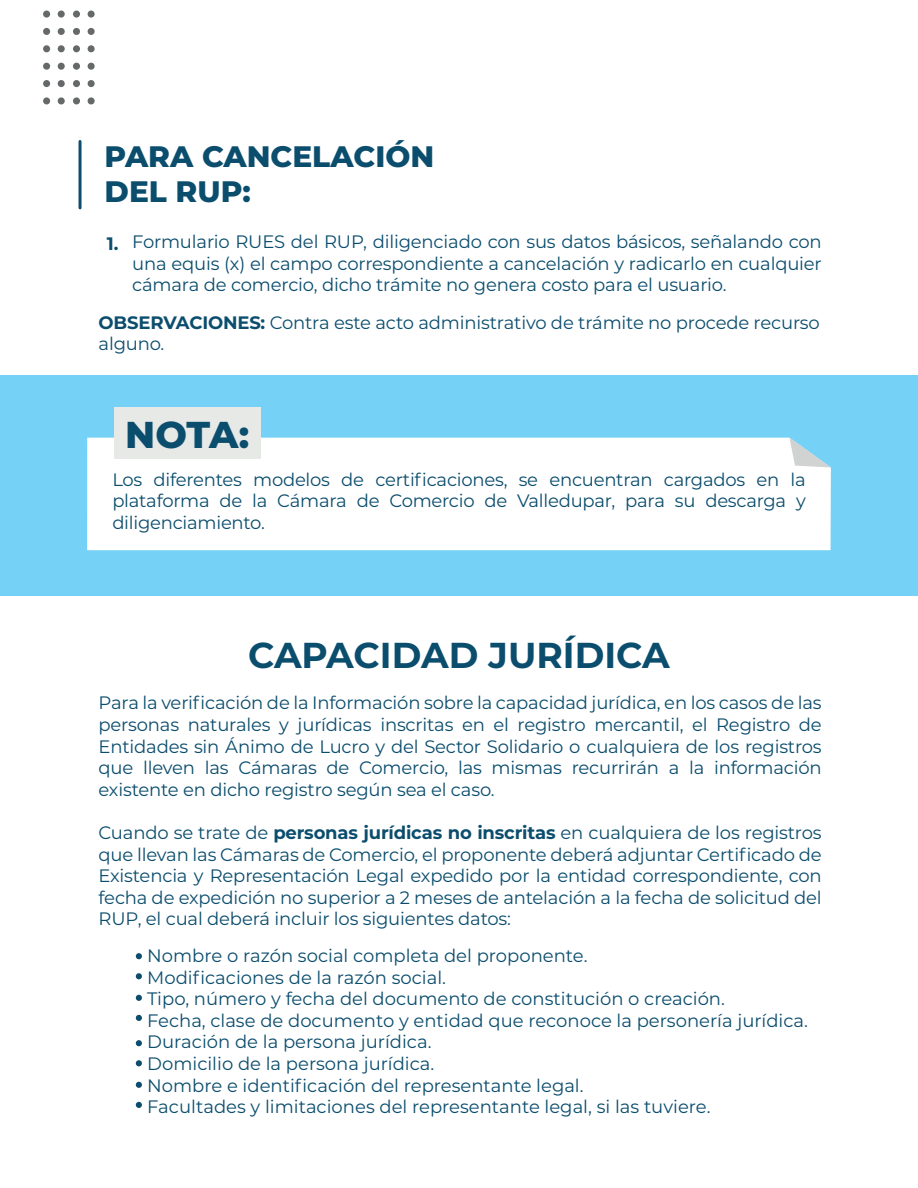
<style>
.page{position:relative;width:918px;height:1188px;background:#fff}
.page>*{position:absolute;margin:0;border:0;box-sizing:border-box;transform-origin:0 0}
.t1{font:800 37.35px "Montserrat";color:#0b4d6d}
.t2{font:700 36px "Montserrat";color:#0b4d6d}
.t3{font:800 29.55px/35.5px "Montserrat";color:#0b4d6d}
.t4{font:18px/21.6px "Montserrat";letter-spacing:-.01em;color:#0b4d6d;text-align:justify}
.t5{font:700 18px "Montserrat";color:#0b4d6d}
.s1{font-weight:700}
</style>
<div class="page">
<div style="left:43px;top:11px;width:7px;height:7px;background:#66696a;border-radius:50%"></div>
<div style="left:43px;top:28px;width:7px;height:7px;background:#66696a;border-radius:50%"></div>
<div style="left:43px;top:45px;width:7px;height:7px;background:#66696a;border-radius:50%"></div>
<div style="left:43px;top:63px;width:7px;height:7px;background:#66696a;border-radius:50%"></div>
<div style="left:43px;top:80px;width:7px;height:7px;background:#66696a;border-radius:50%"></div>
<div style="left:43px;top:97px;width:7px;height:7px;background:#66696a;border-radius:50%"></div>
<div style="left:58px;top:11px;width:7px;height:7px;background:#66696a;border-radius:50%"></div>
<div style="left:58px;top:28px;width:7px;height:7px;background:#66696a;border-radius:50%"></div>
<div style="left:58px;top:45px;width:7px;height:7px;background:#66696a;border-radius:50%"></div>
<div style="left:58px;top:63px;width:7px;height:7px;background:#66696a;border-radius:50%"></div>
<div style="left:58px;top:80px;width:7px;height:7px;background:#66696a;border-radius:50%"></div>
<div style="left:58px;top:97px;width:7px;height:7px;background:#66696a;border-radius:50%"></div>
<div style="left:73px;top:11px;width:7px;height:7px;background:#66696a;border-radius:50%"></div>
<div style="left:73px;top:28px;width:7px;height:7px;background:#66696a;border-radius:50%"></div>
<div style="left:73px;top:45px;width:7px;height:7px;background:#66696a;border-radius:50%"></div>
<div style="left:73px;top:63px;width:7px;height:7px;background:#66696a;border-radius:50%"></div>
<div style="left:73px;top:80px;width:7px;height:7px;background:#66696a;border-radius:50%"></div>
<div style="left:73px;top:97px;width:7px;height:7px;background:#66696a;border-radius:50%"></div>
<div style="left:88px;top:11px;width:7px;height:7px;background:#66696a;border-radius:50%"></div>
<div style="left:88px;top:28px;width:7px;height:7px;background:#66696a;border-radius:50%"></div>
<div style="left:88px;top:45px;width:7px;height:7px;background:#66696a;border-radius:50%"></div>
<div style="left:88px;top:63px;width:7px;height:7px;background:#66696a;border-radius:50%"></div>
<div style="left:88px;top:80px;width:7px;height:7px;background:#66696a;border-radius:50%"></div>
<div style="left:88px;top:97px;width:7px;height:7px;background:#66696a;border-radius:50%"></div>
<hr style="left:79px;top:141px;width:3px;height:67px;background:#0b4d6d">
<div style="left:0;top:376px;width:918px;height:220px;background:#75d1f6"></div>
<div style="left:87px;top:438px;width:744px;height:112px;background:#fff"></div>
<svg style="left:789px;top:438px;width:42px;height:29px"></svg>
<div style="left:115px;top:408px;width:146px;height:51px;background:#e7e9e7"></div>
<svg style="left:136px;top:953px;width:6px;height:6px"></svg>
<svg style="left:136px;top:973px;width:6px;height:6px"></svg>
<svg style="left:136px;top:995px;width:6px;height:6px"></svg>
<svg style="left:136px;top:1015px;width:6px;height:6px"></svg>
<svg style="left:136px;top:1040px;width:6px;height:6px"></svg>
<svg style="left:136px;top:1060px;width:6px;height:6px"></svg>
<svg style="left:136px;top:1082px;width:6px;height:6px"></svg>
<svg style="left:136px;top:1102px;width:6px;height:6px"></svg>
<h3 class="t3" style="left:105px;top:137px;width:331px">PARA CANCELACIÓN<br>DEL RUP:</h3>
<p class="t4" style="left:132px;top:230px;width:691px">Formulario RUES del RUP, diligenciado con sus datos básicos, señalando con una equis (x) el campo correspondiente a cancelación y radicarlo en cualquier cámara de comercio, dicho trámite no genera costo para el usuario.</p>
<p class="t5" style="left:107px;top:230px;width:13px">1.</p>
<p class="t4" style="left:99px;top:311px;width:723px"><span class="s1">OBSERVACIONES:</span> Contra este acto administrativo de trámite no procede recurso alguno.</p>
<h1 class="t1" style="left:125px;top:408px;width:126px">NOTA:</h1>
<p class="t4" style="left:112px;top:468px;width:695px">Los diferentes modelos de certificaciones, se encuentran cargados en la plataforma de la Cámara de Comercio de Valledupar, para su descarga y diligenciamiento.</p>
<h2 class="t2" style="left:248px;top:630px;width:423px">CAPACIDAD JURÍDICA</h2>
<p class="t4" style="left:99px;top:692px;width:725px">Para la verificación de la Información sobre la capacidad jurídica, en los casos de las personas naturales y jurídicas inscritas en el registro mercantil, el Registro de Entidades sin Ánimo de Lucro y del Sector Solidario o cualquiera de los registros que lleven las Cámaras de Comercio, las mismas recurrirán a la información existente en dicho registro según sea el caso.</p>
<p class="t4" style="left:99px;top:821px;width:725px">Cuando se trate de <span class="s1">personas jurídicas no inscritas</span> en cualquiera de los registros que llevan las Cámaras de Comercio, el proponente deberá adjuntar Certificado de Existencia y Representación Legal expedido por la entidad correspondiente, con fecha de expedición no superior a 2 meses de antelación a la fecha de solicitud del RUP, el cual deberá incluir los siguientes datos:</p>
<p class="t4" style="left:147px;top:944px;width:662px;text-align:left">Nombre o razón social completa del proponente.<br>Modificaciones de la razón social.<br>Tipo, número y fecha del documento de constitución o creación.<br>Fecha, clase de documento y entidad que reconoce la personería jurídica.<br>Duración de la persona jurídica.<br>Domicilio de la persona jurídica.<br>Nombre e identificación del representante legal.<br>Facultades y limitaciones del representante legal, si las tuviere.</p>
</div>
